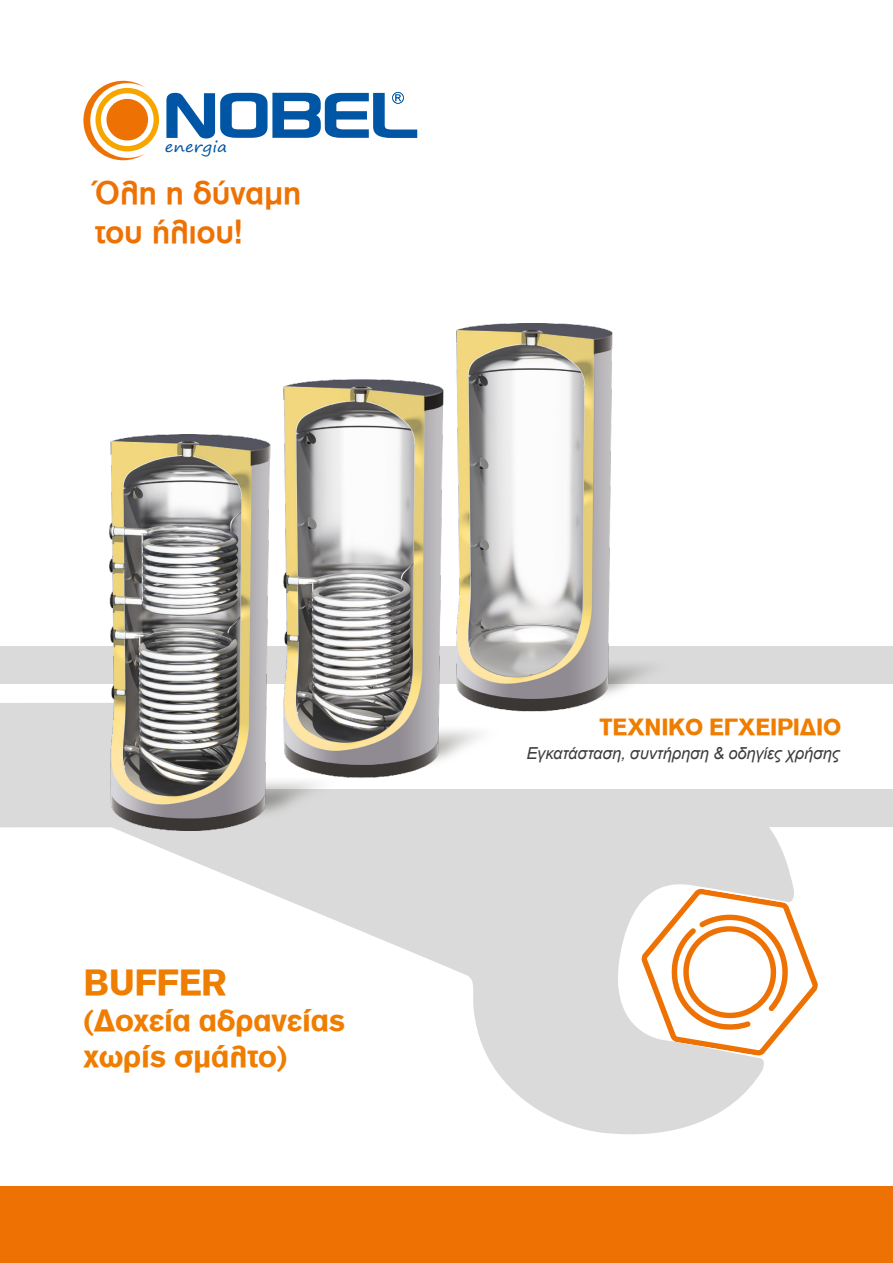
<style>
.page{position:relative;width:893px;height:1263px;background:#fff}
.page>*{position:absolute;margin:0;border:0;box-sizing:border-box;transform-origin:0 0}
.t1{font:900 35.55px "PF Akzidenz";letter-spacing:-.01em;color:#ef7d00}
.t2{font:700 32.55px/39.2px "PF Akzidenz";color:#ee7203}
.t3{font:900 30px/36px "PF Akzidenz";letter-spacing:-.01em;color:#ef7d00}
.t4{font:900 22.8px "PF Akzidenz";letter-spacing:-.01em;color:#ef7d00}
.t5{font:italic 16.5px "Arial";letter-spacing:-.01em;color:#3c3c3b}
.t6{font:14.55px "Segoe Print";color:#0056a4;scale:1.17 1}
</style>
<div class="page">
<svg style="left:83px;top:81px;width:76px;height:79px"></svg>
<svg style="left:166px;top:92px;width:251px;height:46px"></svg>
<div style="left:0;top:1186px;width:893px;height:77px;background:#ee7203"></div>
<div style="left:0;top:646px;width:893px;height:38px;background:#dadada"></div>
<div style="left:0;top:703px;width:893px;height:124px;background:#dadada"></div>
<svg style="left:98px;top:827px;width:696px;height:308px"></svg>
<svg style="left:641px;top:888px;width:177px;height:168px"></svg>
<div style="left:250px;top:699px;width:643px;height:90px;background:#fff"></div>
<img style="left:457px;top:324px;width:193px;height:388px">
<img style="left:283px;top:379px;width:243px;height:399px">
<img style="left:109px;top:434px;width:231px;height:396px">
<p class="t6" style="left:165px;top:134px;width:55px">energia</p>
<h2 class="t2" style="left:95px;top:173px;width:207px">Όλη η δύναμη του ήλιου!</h2>
<h1 class="t1" style="left:83px;top:961px;width:145px">BUFFER</h1>
<h3 class="t3" style="left:83px;top:1003px;width:263px">(Δοχεία αδρανείας χωρίς σμάλτο)</h3>
<h3 class="t4" style="left:600px;top:713px;width:243px">ΤΕΧΝΙΚΟ ΕΓΧΕΙΡΙΔΙΟ</h3>
<p class="t5" style="left:526px;top:742px;width:315px">Εγκατάσταση, συντήρηση &amp; οδηγίες χρήσης</p>
</div>
